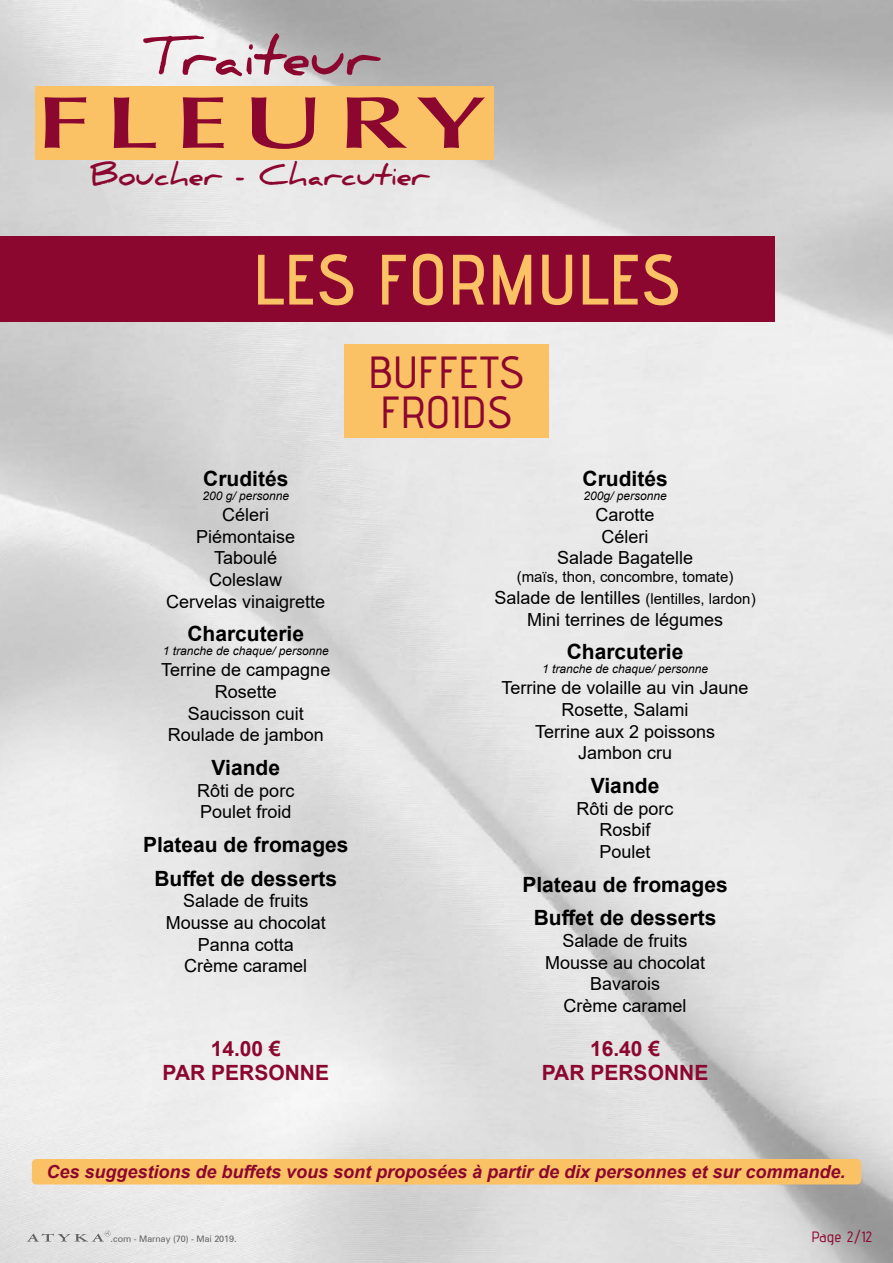
<style>
.page{position:relative;width:893px;height:1263px;background:#fff}
.page>*{position:absolute;margin:0;border:0;box-sizing:border-box;transform-origin:0 0}
.t1{font:600 73.95px "Optima";letter-spacing:.125em;color:#8c072f;scale:1.5 1}
.t2{font:600 71.1px "Advent Pro";color:#fbc265}
.t3{font:700 52.5px "Daniel";color:#8c072f}
.t4{font:500 45px/40.5px "Advent Pro";color:#8c072f}
.t5{font:700 28.05px "Daniel";color:#8c072f}
.t6{font:700 21px/33.8px "Arial";color:#000;text-align:center}
.t7{font:700 21px/24px "Arial";color:#8c072f;text-align:center}
.t8{font:18px/21.6px "Arial";color:#000;text-align:center}
.t9{font:italic 700 18px "Arial";color:#8c072f}
.t10{font:15px/21.6px "Arial";color:#000;text-align:center}
.t11{font:500 15px "Advent Pro";letter-spacing:.05em;color:#8c072f}
.t12{font:italic 12px "Arial";color:#000}
.t13{font:9px "Zurich BT";color:#646363}
.s1{font-size:18px}
</style>
<div class="page">
<img style="left:0;top:0;width:893px;height:1263px">
<div style="left:35px;top:86px;width:458px;height:74px;background:#fbc265"></div>
<div style="left:0;top:236px;width:775px;height:85px;background:#8c072f"></div>
<svg style="left:27px;top:1231px;width:84px;height:10px"></svg>
<div style="left:344px;top:344px;width:205px;height:94px;background:#fbc265"></div>
<div style="left:32px;top:1159px;width:829px;height:25px;background:#fbc265;border-radius:4px"></div>
<h3 class="t3" style="left:141px;top:26px;width:240px">Traiteur</h3>
<h1 class="t1" style="left:35px;top:80px;width:301px">FLEURY</h1>
<h3 class="t5" style="left:90px;top:159px;width:341px">Boucher - Charcutier</h3>
<h2 class="t2" style="left:253px;top:236px;width:430px">LES FORMULES</h2>
<p class="t6" style="left:203px;top:462px;width:87px">Crudités</p>
<p class="t12" style="left:202px;top:488px;width:88px">200 g/ personne</p>
<p class="t8" style="left:166px;top:504px;width:161px">Céleri<br>Piémontaise<br>Taboulé<br>Coleslaw<br>Cervelas vinaigrette</p>
<p class="t6" style="left:187px;top:617px;width:118px">Charcuterie</p>
<p class="t12" style="left:163px;top:643px;width:168px">1 tranche de chaque/ personne</p>
<p class="t8" style="left:161px;top:659px;width:171px">Terrine de campagne<br>Rosette<br>Saucisson cuit<br>Roulade de jambon</p>
<p class="t6" style="left:212px;top:751px;width:70px">Viande</p>
<p class="t8" style="left:197px;top:779px;width:99px;text-align:left">Rôti de porc<br>Poulet froid</p>
<p class="t6" style="left:143px;top:828px;width:207px">Plateau de fromages<br>Buffet de desserts</p>
<p class="t8" style="left:166px;top:890px;width:162px">Salade de fruits<br>Mousse au chocolat<br>Panna cotta<br>Crème caramel</p>
<p class="t7" style="left:163px;top:1037px;width:168px">14.00 €<br>PAR PERSONNE</p>
<h3 class="t4" style="left:368px;top:351px;width:158px">BUFFETS<br>FROIDS</h3>
<p class="t6" style="left:582px;top:462px;width:87px">Crudités</p>
<p class="t12" style="left:583px;top:488px;width:85px">200g/ personne</p>
<p class="t8" style="left:557px;top:504px;width:138px">Carotte<br>Céleri<br>Salade Bagatelle</p>
<p class="t10" style="left:494px;top:566px;width:263px">(maïs, thon, concombre, tomate)<br><span class="s1">Salade de lentilles</span> (lentilles, lardon)</p>
<p class="t8" style="left:527px;top:608px;width:198px">Mini terrines de légumes</p>
<p class="t6" style="left:567px;top:635px;width:118px">Charcuterie</p>
<p class="t12" style="left:542px;top:661px;width:168px">1 tranche de chaque/ personne</p>
<p class="t8" style="left:501px;top:677px;width:249px">Terrine de volaille au vin Jaune<br>Rosette, Salami<br>Terrine aux 2 poissons<br>Jambon cru</p>
<p class="t6" style="left:591px;top:769px;width:70px">Viande</p>
<p class="t8" style="left:577px;top:797px;width:99px">Rôti de porc<br>Rosbif<br>Poulet</p>
<p class="t6" style="left:522px;top:867px;width:207px">Plateau de fromages<br>Buffet de desserts</p>
<p class="t8" style="left:545px;top:930px;width:162px">Salade de fruits<br>Mousse au chocolat<br>Bavarois<br>Crème caramel</p>
<p class="t7" style="left:542px;top:1037px;width:168px">16.40 €<br>PAR PERSONNE</p>
<p class="t9" style="left:46px;top:1160px;width:800px">Ces suggestions de buffets vous sont proposées à partir de dix personnes et sur commande.</p>
<p class="t13" style="left:111px;top:1233px;width:128px">.com - Marnay (70) - Mai 2019.</p>
<p class="t11" style="left:811px;top:1227px;width:62px">Page 2/12</p>
</div>
